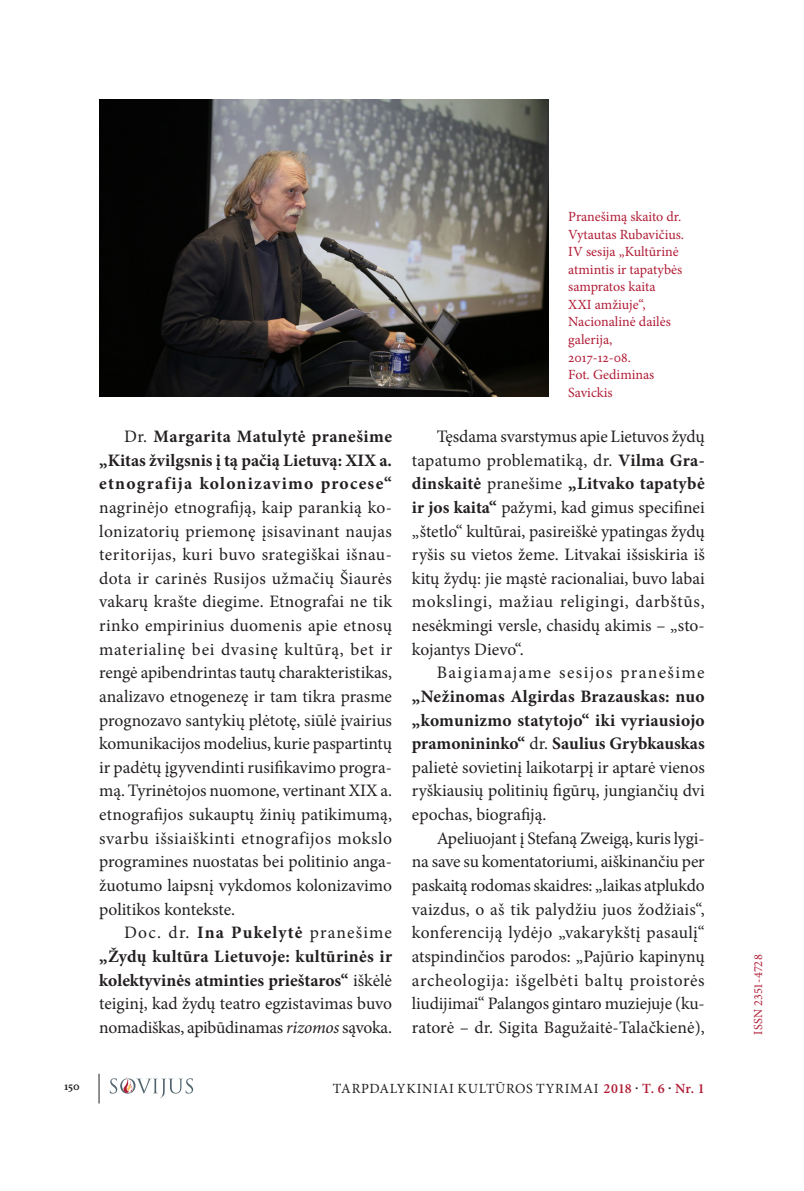
<style>
.page{position:relative;width:804px;height:1191px;background:#fff}
.page>*{position:absolute;margin:0;border:0;box-sizing:border-box;transform-origin:0 0}
._7__tekstas{font:17.5px/23.6px "Minion Pro";color:#231f20;text-align:justify}
.iliusTRAC{font:14px/17.5px "Minion Pro";color:#b01d36}
.t1{font:14px "Minion Pro";letter-spacing:.05em;color:#231f20}
.t2{font:12.25px "Minion Pro";letter-spacing:.015em;color:#b01d36}
.t3{font:600 12.25px "Minion Pro";color:#231f20}
.s1{font-weight:700}
.s2{font-style:italic}
.s3{font-weight:600;color:#b01d36}
.s4{font-weight:600}
</style>
<div class="page">
<hr style="left:99px;top:1073px;width:1px;height:30px;background:#231f20">
<svg style="left:110px;top:1077px;width:83px;height:21px"></svg>
<img style="left:99px;top:99px;width:449px;height:297px">
<p class="t3" style="left:64px;top:1077px;width:17px">150</p>
<p class="_7__tekstas" style="left:99px;top:425px;width:294px;text-indent:25px">Dr. <span class="s1">Margarita Matulytė pranešime „Kitas žvilgsnis į tą pačią Lietuvą: XIX a. etnografija kolonizavimo procese“ </span>nagrinėjo etnografiją, kaip parankią ko&shy;lonizatorių priemonę įsisavinant naujas teritorijas, kuri buvo srategiškai išnau&shy;dota ir carinės Rusijos užmačių Šiaurės vakarų krašte diegime. Etnografai ne tik rinko empirinius duomenis apie etnosų materialinę bei dvasinę kultūrą, bet ir rengė apibendrintas tautų charakteristikas, analizavo etnogenezę ir tam tikra prasme prognozavo santykių plėtotę, siūlė įvairius komunikacijos modelius, kurie paspartintų ir padėtų įgyvendinti rusifikavimo progra&shy;mą. Tyrinėtojos nuomone, vertinant XIX a. etnografijos sukauptų žinių patikimumą, svarbu išsiaiškinti etnografijos mokslo programines nuostatas bei politinio anga&shy;žuotumo laipsnį vykdomos kolonizavimo politikos kontekste.</p>
<p class="_7__tekstas" style="left:99px;top:921px;width:294px;text-indent:25px">Doc. dr. <span class="s1">Ina Pukelytė</span> pranešime <span class="s1">„Žydų kultūra Lietuvoje: kultūrinės ir kolektyvinės atminties prieštaros“</span> iškėlė teiginį, kad žydų teatro egzistavimas buvo nomadiškas, apibūdinamas <span class="s2">rizomos</span> sąvoka.</p>
<p class="iliusTRAC" style="left:568px;top:208px;width:117px">Pranešimą skaito dr.<br>Vytautas Rubavičius.<br>IV sesija „Kultūrinė atmintis ir tapatybės sampratos kaita<br>XXI amžiuje“,<br>Nacionalinė dailės galerija,</p>
<p class="iliusTRAC" style="left:568px;top:348px;width:88px">2017-12-08.<br>Fot. Gediminas<br>Savickis</p>
<p class="_7__tekstas" style="left:412px;top:425px;width:294px;text-indent:25px">Tęsdama svarstymus apie Lietuvos žydų tapatumo problematiką, dr. <span class="s1">Vilma Gra&shy;dinskaitė</span> pranešime <span class="s1">„Litvako tapatybė ir jos kaita“</span> pažymi, kad gimus specifinei „štetlo“ kultūrai, pasireiškė ypatingas žydų ryšis su vietos žeme. Litvakai išsiskiria iš kitų žydų: jie mąstė racionaliai, buvo labai mokslingi, mažiau religingi, darbštūs, nesėkmingi versle, chasidų akimis – „sto&shy;kojantys Dievo“.</p>
<p class="_7__tekstas" style="left:412px;top:661px;width:294px;text-indent:25px">Baigiamajame sesijos pranešime <span class="s1">„Nežinomas Algirdas Brazauskas: nuo „komunizmo statytojo“ iki vyriausiojo pramonininko“</span> dr. <span class="s1">Saulius Grybkauskas </span>palietė sovietinį laikotarpį ir aptarė vienos ryškiausių politinių figūrų, jungiančių dvi epochas, biografiją.</p>
<p class="_7__tekstas" style="left:412px;top:826px;width:294px;text-indent:25px">Apeliuojant į Stefaną Zweigą, kuris lygi&shy;na save su komentatoriumi, aiškinančiu per paskaitą rodomas skaidres: „laikas atplukdo vaizdus, o aš tik palydžiu juos žodžiais“, konferenciją lydėjo „vakarykštį pasaulį“ atspindinčios parodos: „Pajūrio kapinynų archeologija: išgelbėti baltų proistorės liudijimai“ Palangos gintaro muziejuje (ku&shy;ratorė – dr. Sigita Bagužaitė-Talačkienė),</p>
<p class="t1" style="left:333px;top:1079px;width:373px">TARPDALYKINIAI KULTŪROS TYRIMAI <span class="s3">2018</span> <span class="s4">·</span> <span class="s3">T. 6</span> <span class="s4">·</span> <span class="s3">Nr. 1</span></p>
<p class="t2" style="left:750px;top:1034px;width:82px;rotate:-90deg">ISSN 2351-4728</p>
</div>
